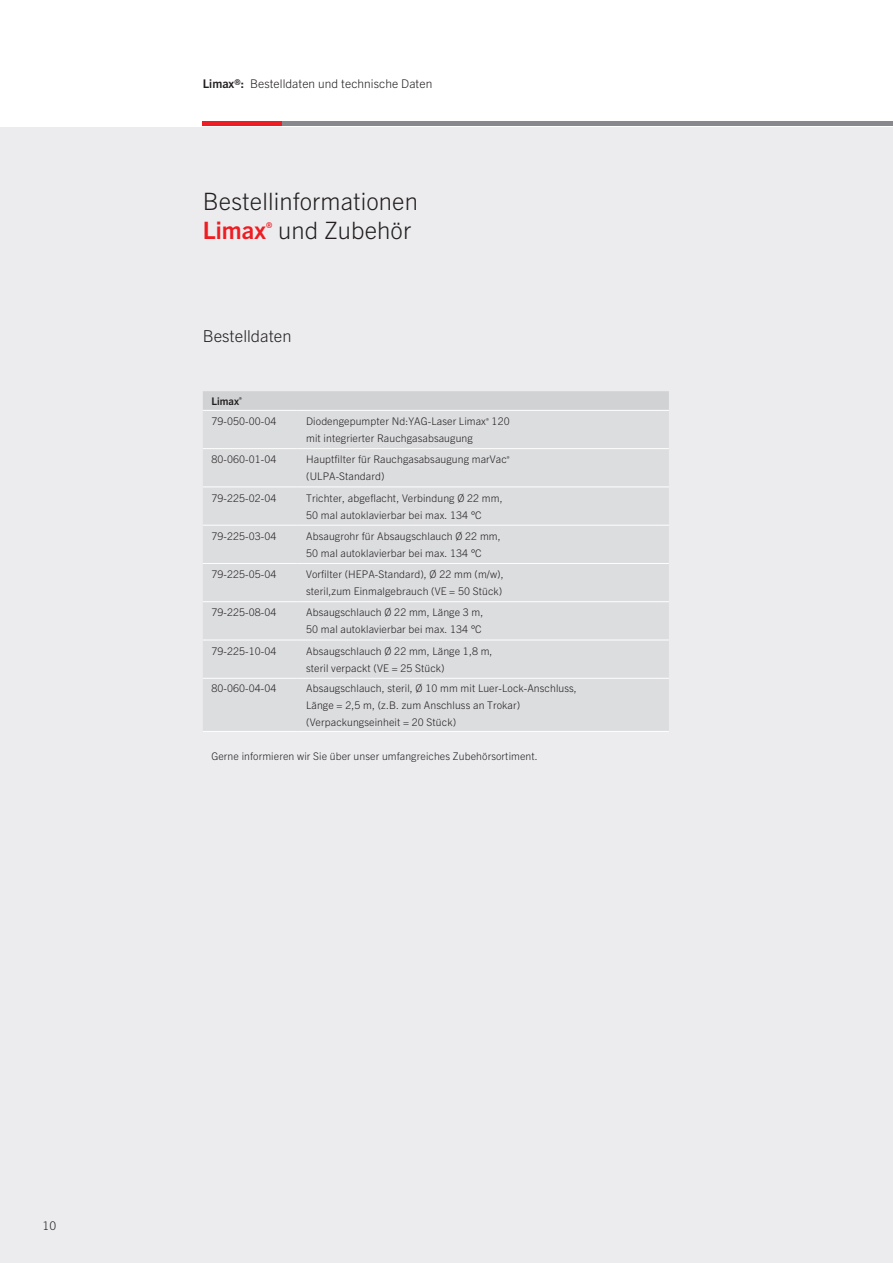
<style>
.page{position:relative;width:893px;height:1263px;background:#fff}
.page>*{position:absolute;margin:0;border:0;box-sizing:border-box;transform-origin:0 0}
.t1{font:300 24px/29.2px "Trade Gothic Next LT Pro";letter-spacing:.005em;color:#231f20}
.t2{font:300 16.5px "Trade Gothic Next LT Pro";color:#231f20}
.t3{font:300 12px "Trade Gothic Next LT Pro";letter-spacing:.005em;color:#231f20}
.t4{font:300 10.5px/17px "Trade Gothic Next LT Pro";letter-spacing:.01em;color:#231f20}
.s1{font-weight:700}
.s2{font-weight:700;color:#ee1d23}
</style>
<div class="page">
<div style="left:0;top:128px;width:893px;height:1135px;background:#ececee"></div>
<hr style="left:203px;top:121px;width:80px;height:4px;background:#ee1d23">
<hr style="left:283px;top:121px;width:610px;height:4px;background:#87898c">
<div style="left:203px;top:391px;width:466px;height:19px;background:#d1d2d4"></div>
<div style="left:203px;top:411px;width:466px;height:320px;background:#dcdddf"></div>
<hr style="left:203px;top:410px;width:95px;height:1px;background:#fff">
<hr style="left:298px;top:410px;width:371px;height:1px;background:#fff">
<hr style="left:203px;top:448px;width:95px;height:1px;background:#fff">
<hr style="left:298px;top:448px;width:371px;height:1px;background:#fff">
<hr style="left:203px;top:486px;width:95px;height:1px;background:#fff">
<hr style="left:203px;top:525px;width:95px;height:1px;background:#fff">
<hr style="left:203px;top:563px;width:95px;height:1px;background:#fff">
<hr style="left:203px;top:601px;width:95px;height:1px;background:#fff">
<hr style="left:203px;top:639px;width:95px;height:1px;background:#fff">
<hr style="left:298px;top:486px;width:371px;height:1px;background:#fff">
<hr style="left:298px;top:525px;width:371px;height:1px;background:#fff">
<hr style="left:298px;top:563px;width:371px;height:1px;background:#fff">
<hr style="left:298px;top:601px;width:371px;height:1px;background:#fff">
<hr style="left:298px;top:639px;width:371px;height:1px;background:#fff">
<hr style="left:203px;top:678px;width:95px;height:1px;background:#fff">
<hr style="left:298px;top:678px;width:371px;height:1px;background:#fff">
<hr style="left:203px;top:731px;width:95px;height:1px;background:#fff">
<hr style="left:298px;top:731px;width:371px;height:1px;background:#fff">
<p class="t3" style="left:203px;top:75px;width:231px"><span class="s1">Limax®:</span> Bestelldaten und technische Daten</p>
<h1 class="t1" style="left:203px;top:185px;width:217px">Bestellinformationen<br><span class="s2">Limax</span><sup>®</sup> und Zubehör</h1>
<h2 class="t2" style="left:203px;top:325px;width:90px">Bestelldaten</h2>
<p class="t4" style="left:211px;top:390px;width:67px;line-height:20.4px"><span class="s1">Limax</span><sup>®<br></sup>79-050-00-04</p>
<p class="t4" style="left:306px;top:412px;width:205px">Diodengepumpter Nd:YAG-Laser Limax<sup>®</sup> 120 mit integrierter Rauchgasabsaugung</p>
<p class="t4" style="left:211px;top:450px;width:67px">80-060-01-04</p>
<p class="t4" style="left:306px;top:450px;width:205px">Hauptfilter für Rauchgasabsaugung marVac<sup>® </sup>(ULPA-Standard)</p>
<p class="t4" style="left:211px;top:489px;width:67px">79-225-02-04</p>
<p class="t4" style="left:306px;top:489px;width:198px">Trichter, abgeflacht, Verbindung Ø 22 mm,<br>50 mal autoklavierbar bei max. 134 °C</p>
<p class="t4" style="left:211px;top:527px;width:67px">79-225-03-04</p>
<p class="t4" style="left:306px;top:527px;width:196px">Absaugrohr für Absaugschlauch Ø 22 mm,<br>50 mal autoklavierbar bei max. 134 °C</p>
<p class="t4" style="left:211px;top:565px;width:67px">79-225-05-04</p>
<p class="t4" style="left:306px;top:565px;width:199px">Vorfilter (HEPA-Standard), Ø 22 mm (m/w), steril,zum Einmalgebrauch (VE = 50 Stück)</p>
<p class="t4" style="left:211px;top:603px;width:67px">79-225-08-04</p>
<p class="t4" style="left:306px;top:603px;width:179px">Absaugschlauch Ø 22 mm, Länge 3 m,<br>50 mal autoklavierbar bei max. 134 °C</p>
<p class="t4" style="left:211px;top:642px;width:67px">79-225-10-04</p>
<p class="t4" style="left:306px;top:642px;width:188px">Absaugschlauch Ø 22 mm, Länge 1,8 m, steril verpackt (VE = 25 Stück)</p>
<p class="t4" style="left:211px;top:679px;width:67px">80-060-04-04</p>
<p class="t4" style="left:306px;top:679px;width:272px">Absaugschlauch, steril, Ø 10 mm mit Luer-Lock-Anschluss,<br>Länge = 2,5 m, (z.B. zum Anschluss an Trokar) (Verpackungseinheit = 20 Stück)</p>
<p class="t4" style="left:211px;top:747px;width:328px">Gerne informieren wir Sie über unser umfangreiches Zubehörsortiment.</p>
<p class="t3" style="left:43px;top:1217px;width:15px">10</p>
</div>
